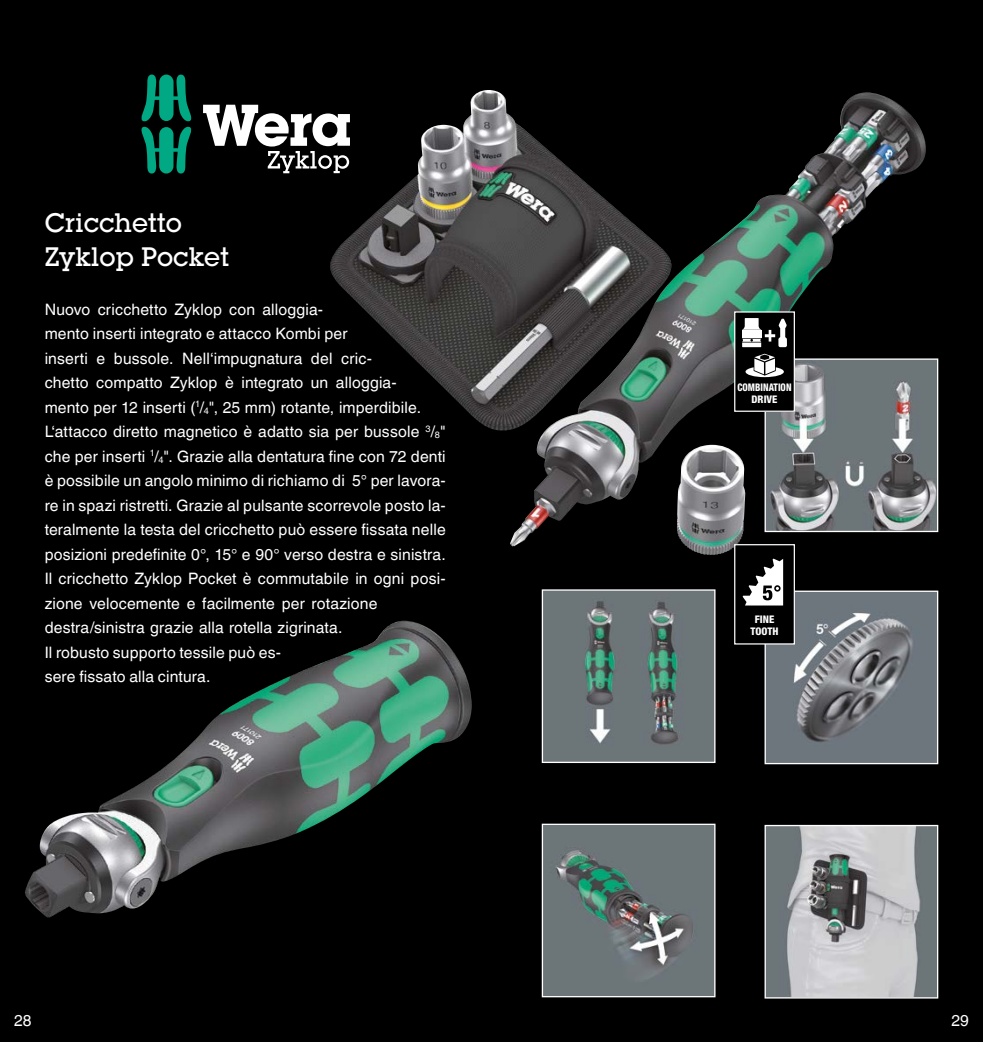
<style>
.page{position:relative;width:983px;height:1042px;background:#fff}
.page>*{position:absolute;margin:0;border:0;box-sizing:border-box;transform-origin:0 0}
.t1{font:28px/33.6px "co lu regular multiling";color:#fff}
.t2{font:15.75px/24.5px "Helvetica World";letter-spacing:.01em;color:#fff}
.t3{font:800 condensed 10.5px/12.6px "Helvetica Neue LT Std";color:#fff;text-align:center;scale:.89 1}
.t4{font:800 condensed 10.5px/12.6px "Helvetica Neue LT Std";color:#fff;text-align:center}
.s1{font-size:9.1px}
</style>
<div class="page">
<div style="left:0;top:0;width:982px;height:1042px;background:#000"></div>
<svg style="left:141px;top:75px;width:51px;height:99px"></svg>
<svg style="left:203px;top:105px;width:127px;height:68px"></svg>
<img style="left:330px;top:90px;width:511px;height:456px">
<img style="left:25px;top:621px;width:446px;height:296px">
<img style="left:766px;top:592px;width:170px;height:170px">
<div style="left:764px;top:590px;width:174px;height:174px;border:1px solid #fff"></div>
<div style="left:734px;top:545px;width:60px;height:99px;background:#000"></div>
<div style="left:734px;top:544px;width:60px;height:100px;border:1px solid #fff"></div>
<svg style="left:742px;top:558px;width:41px;height:47px"></svg>
<img style="left:766px;top:827px;width:170px;height:169px">
<div style="left:764px;top:825px;width:174px;height:173px;border:1px solid #fff"></div>
<img style="left:766px;top:360px;width:170px;height:170px">
<div style="left:764px;top:358px;width:174px;height:174px;border:1px solid #fff"></div>
<div style="left:734px;top:312px;width:60px;height:99px;background:#000"></div>
<div style="left:734px;top:311px;width:60px;height:101px;border:1px solid #fff"></div>
<svg style="left:742px;top:318px;width:44px;height:29px"></svg>
<svg style="left:745px;top:354px;width:38px;height:23px"></svg>
<img style="left:543px;top:825px;width:170px;height:170px">
<div style="left:541px;top:823px;width:174px;height:174px;border:1px solid #fff"></div>
<img style="left:543px;top:591px;width:170px;height:170px">
<div style="left:541px;top:589px;width:174px;height:174px;border:1px solid #fff"></div>
<h1 class="t1" style="left:45px;top:205px;width:186px">Cricchetto<br>Zyklop Pocket</h1>
<p class="t2" style="left:45px;top:297px;width:402px">Nuovo cricchetto Zyklop con alloggia-<br>mento inserti integrato e attacco Kombi per<br>inserti e bussole. Nell‘impugnatura del cric-<br>chetto compatto Zyklop è integrato un alloggia-<br>mento per 12 inserti (<sup>1</sup>/<span class="s1">4</span>", 25 mm) rotante, imperdibile.<br>L‘attacco diretto magnetico è adatto sia per bussole <sup>3</sup>/<span class="s1">8</span>" che per inserti <sup>1</sup>/<span class="s1">4</span>". Grazie alla dentatura fine con 72 denti è possibile un angolo minimo di richiamo di 5° per lavora&shy;re in spazi ristretti. Grazie al pulsante scorrevole posto la&shy;teralmente la testa del cricchetto può essere fissata nelle posizioni predefinite 0°, 15° e 90° verso destra e sinistra.<br>Il cricchetto Zyklop Pocket è commutabile in ogni posi&shy;zione velocemente e facilmente per rotazione destra/sinistra grazie alla rotella zigrinata.<br>Il robusto supporto tessile può es-<br>sere fissato alla cintura.</p>
<p class="t3" style="left:737px;top:380px;width:62px">COMBINATION<br>DRIVE</p>
<p class="t4" style="left:750px;top:612px;width:29px">FINE<br>TOOTH</p>
<p class="t2" style="left:14px;top:1008px;width:19px">28</p>
<p class="t2" style="left:951px;top:1008px;width:19px">29</p>
</div>
